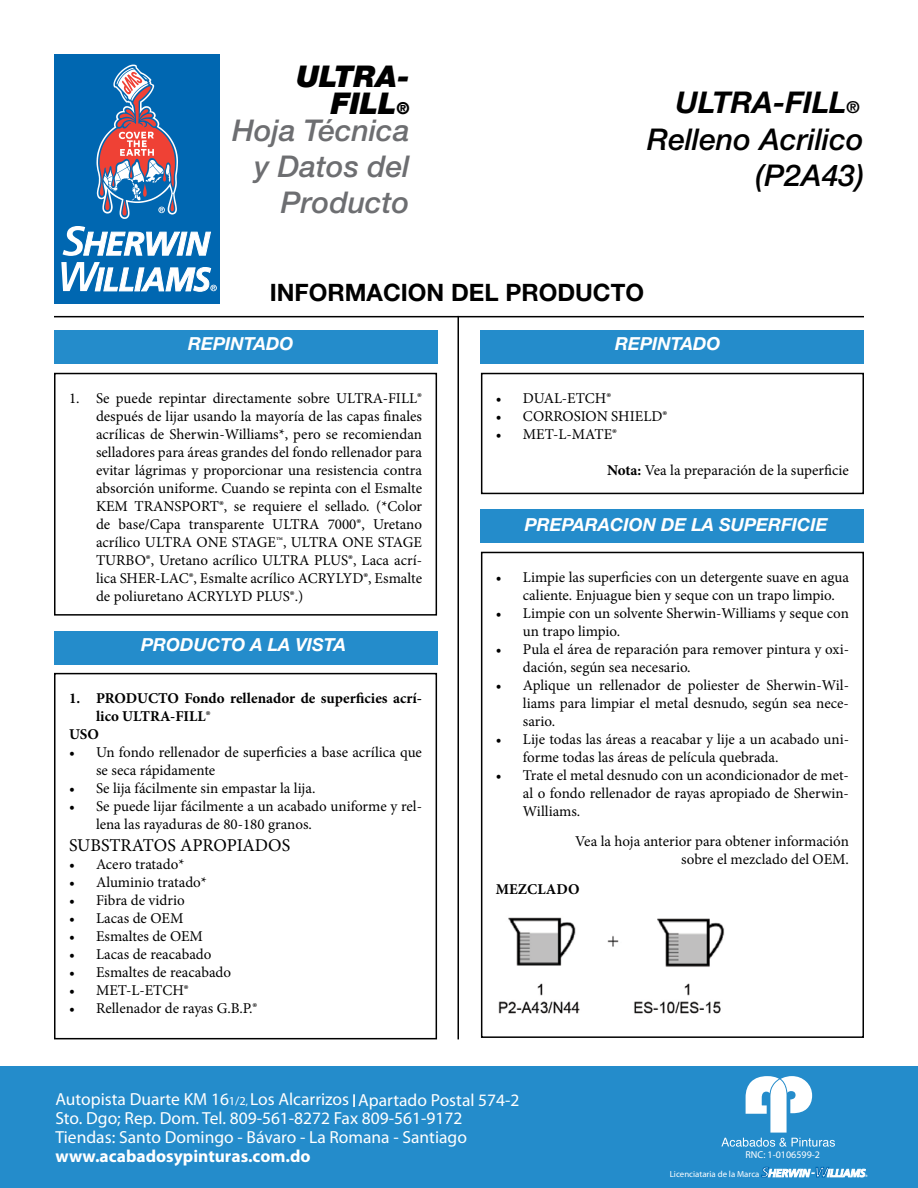
<style>
.page{position:relative;width:918px;height:1188px;background:#fff}
.page>*{position:absolute;margin:0;border:0;box-sizing:border-box;transform-origin:0 0}
.t1{font:italic 500 30px/36px "Helvetica Neue LT Std";color:#6d6e71;text-align:right}
.t2{font:italic 500 30px/36px "Helvetica Neue LT Std";color:#000;text-align:right}
.t3{font:italic 900 30px/27px "Helvetica Neue LT Std";color:#000;text-align:right}
.t4{font:italic 700 30px "Helvetica Neue LT Std";color:#000}
.t5{font:700 24px "Helvetica Neue LT Std";color:#000}
.t6{font:italic 700 18px "Helvetica Neue LT Std";color:#fff}
.t7{font:18px "Minion Pro";letter-spacing:-.005em;color:#000}
.t8{font:17.55px/19px "Myriad Pro";color:#fff}
.t9{font:700 17.55px "Myriad Pro";color:#fff}
.t10{font:15px/18px "Minion Pro";color:#000}
.t11{font:700 15px "Minion Pro";color:#000}
.t12{font:10.05px "Myriad Pro";color:#fff}
.t13{font:8.85px "Myriad Pro";color:#fff}
.s1{font-size:16.5px}
.s2{font-weight:700}
.s3{font-size:12.3px}
.s4{font-size:10.65px}
</style>
<div class="page">
<div style="left:54px;top:54px;width:165px;height:250px;background:#0067b1"></div>
<svg style="left:61px;top:65px;width:156px;height:227px"></svg>
<div style="left:0;top:1066px;width:918px;height:122px;background:#248ccb"></div>
<svg style="left:721px;top:1076px;width:146px;height:102px"></svg>
<svg style="left:353px;top:1094px;width:2px;height:13px"></svg>
<hr style="left:54px;top:316px;width:810px;height:1px;background:#000">
<hr style="left:458px;top:316px;width:1px;height:723px;background:#000">
<div style="left:54px;top:331px;width:383px;height:33px;background:#248ccb"></div>
<div style="left:481px;top:331px;width:383px;height:33px;background:#248ccb"></div>
<div style="left:481px;top:510px;width:383px;height:33px;background:#248ccb"></div>
<div style="left:54px;top:631px;width:383px;height:33px;background:#248ccb"></div>
<div style="left:54px;top:373px;width:383px;height:243px;border:2px solid #000"></div>
<div style="left:481px;top:373px;width:383px;height:121px;border:2px solid #000"></div>
<div style="left:481px;top:552px;width:383px;height:486px;border:2px solid #000"></div>
<div style="left:54px;top:673px;width:383px;height:366px;border:2px solid #000"></div>
<img style="left:498px;top:917px;width:227px;height:97px">
<h1 class="t3" style="left:296px;top:63px;width:115px">ULTRA-<br>FILL<span class="s1">®</span></h1>
<h1 class="t4" style="left:676px;top:84px;width:185px">ULTRA-FILL<span class="s1">®</span></h1>
<h1 class="t1" style="left:232px;top:112px;width:179px">Hoja Técnica y Datos del<br>Producto</h1>
<h1 class="t2" style="left:647px;top:121px;width:218px">Relleno Acrilico (P2A43)</h1>
<h2 class="t5" style="left:270px;top:277px;width:376px">INFORMACION DEL PRODUCTO</h2>
<p class="t6" style="left:188px;top:332px;width:107px">REPINTADO</p>
<p class="t6" style="left:615px;top:332px;width:107px">REPINTADO</p>
<p class="t10" style="left:96px;top:389px;width:328px;text-align:justify;text-indent:-27px">1. Se puede repintar directamente sobre ULTRA-FILL® después de lijar usando la mayoría de las capas finales acrílicas de Sherwin-Williams*, pero se recomiendan selladores para áreas grandes del fondo rellenador para evitar lágrimas y proporcionar una resistencia contra absorción uniforme. Cuando se repinta con el Esmalte KEM TRANSPORT®, se requiere el sellado. (*Color de base/Capa transparente ULTRA 7000®, Uretano acrílico ULTRA ONE STAGE™, ULTRA ONE STAGE TURBO®, Uretano acrílico ULTRA PLUS®, Laca acrí&shy;lica SHER-LAC®, Esmalte acrílico ACRYLYD®, Esmalte de poliuretano ACRYLYD PLUS®.)</p>
<p class="t10" style="left:496px;top:389px;width:117px">• DUAL-ETCH®</p>
<p class="t10" style="left:496px;top:407px;width:173px">• CORROSION SHIELD®</p>
<p class="t10" style="left:496px;top:425px;width:123px">• MET-L-MATE®</p>
<p class="t10" style="left:607px;top:461px;width:243px"><span class="s2">Nota:</span> Vea la preparación de la superficie</p>
<p class="t6" style="left:525px;top:514px;width:305px">PREPARACION DE LA SUPERFICIE</p>
<p class="t10" style="left:523px;top:568px;width:328px;text-indent:-27px">• Limpie las superficies con un detergente suave en agua caliente. Enjuague bien y seque con un trapo limpio.</p>
<p class="t10" style="left:523px;top:604px;width:328px;text-indent:-27px">• Limpie con un solvente Sherwin-Williams y seque con un trapo limpio.</p>
<p class="t10" style="left:523px;top:640px;width:328px;text-indent:-27px">• Pula el área de reparación para remover pintura y oxi&shy;dación, según sea necesario.</p>
<p class="t10" style="left:523px;top:676px;width:328px;text-align:justify;text-indent:-27px">• Aplique un rellenador de poliester de Sherwin-Wil&shy;liams para limpiar el metal desnudo, según sea nece&shy;sario.</p>
<p class="t10" style="left:523px;top:730px;width:328px;text-indent:-27px">• Lije todas las áreas a reacabar y lije a un acabado uni&shy;forme todas las áreas de película quebrada.</p>
<p class="t10" style="left:523px;top:766px;width:328px;text-align:justify;text-indent:-27px">• Trate el metal desnudo con un acondicionador de met&shy;al o fondo rellenador de rayas apropiado de Sherwin-Williams.</p>
<p class="t10" style="left:575px;top:832px;width:275px;text-align:right">Vea la hoja anterior para obtener información sobre el mezclado del OEM.</p>
<p class="t11" style="left:496px;top:879px;width:85px">MEZCLADO</p>
<p class="t6" style="left:141px;top:634px;width:206px">PRODUCTO A LA VISTA</p>
<p class="t11" style="left:69px;top:688px;width:355px">1. PRODUCTO Fondo rellenador de superficies acrí-</p>
<p class="t11" style="left:96px;top:706px;width:116px">lico ULTRA-FILL®</p>
<p class="t11" style="left:69px;top:724px;width:31px">USO</p>
<p class="t10" style="left:96px;top:744px;width:328px;text-indent:-27px">• Un fondo rellenador de superficies a base acrílica que se seca rápidamente</p>
<p class="t10" style="left:69px;top:780px;width:248px">• Se lija fácilmente sin empastar la lija.</p>
<p class="t10" style="left:96px;top:798px;width:328px;text-indent:-27px">• Se puede lijar fácilmente a un acabado uniforme y rel&shy;lena las rayaduras de 80-180 granos.</p>
<p class="t7" style="left:69px;top:833px;width:223px">SUBSTRATOS APROPIADOS</p>
<p class="t10" style="left:69px;top:855px;width:117px">• Acero tratado*</p>
<p class="t10" style="left:69px;top:873px;width:139px">• Aluminio tratado*</p>
<p class="t10" style="left:69px;top:891px;width:117px">• Fibra de vidrio</p>
<p class="t10" style="left:69px;top:909px;width:116px">• Lacas de OEM</p>
<p class="t10" style="left:69px;top:927px;width:136px">• Esmaltes de OEM</p>
<p class="t10" style="left:69px;top:945px;width:144px">• Lacas de reacabado</p>
<p class="t10" style="left:69px;top:963px;width:164px">• Esmaltes de reacabado</p>
<p class="t10" style="left:69px;top:981px;width:121px">• MET-L-ETCH®</p>
<p class="t10" style="left:69px;top:999px;width:190px">• Rellenador de rayas G.B.P.®</p>
<p class="t8" style="left:55px;top:1090px;width:413px">Autopista Duarte KM 16<span class="s3">1/2</span><span class="s4">,</span> Los Alcarrizos<br>Sto. Dgo; Rep. Dom. Tel. 809-561-8272 Fax 809-561-9172<br>Tiendas: Santo Domingo - Bávaro - La Romana - Santiago</p>
<p class="t9" style="left:55px;top:1145px;width:257px">www.acabadosypinturas.com.do</p>
<p class="t8" style="left:358px;top:1090px;width:163px">Apartado Postal 574-2</p>
<p class="t12" style="left:746px;top:1149px;width:76px">RNC: 1-0106599-2</p>
<p class="t13" style="left:670px;top:1168px;width:91px">Licenciataria de la Marca</p>
</div>
